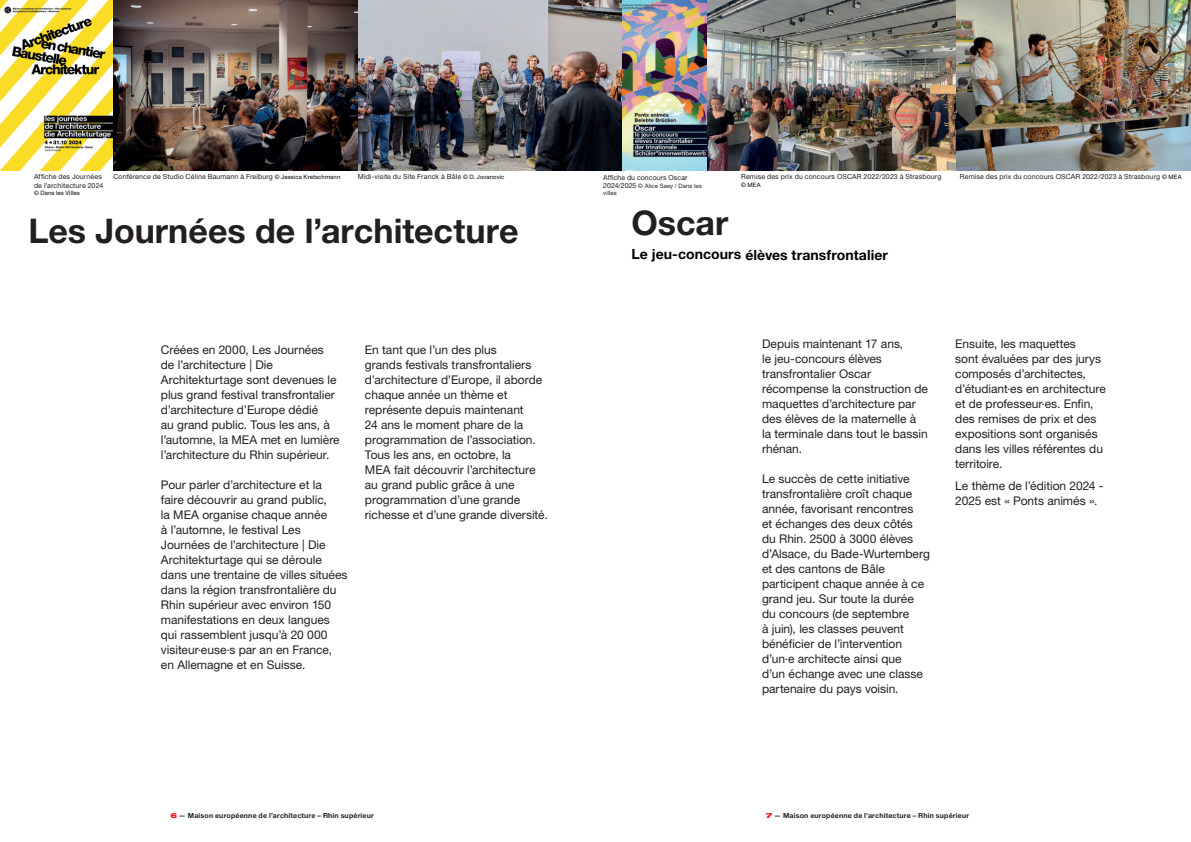
<style>
.page{position:relative;width:1191px;height:842px;background:#fff}
.page>*{position:absolute;margin:0;border:0;box-sizing:border-box;transform-origin:0 0}
.t1{font:700 34px "Helvetica Neue LT Std";color:#231f20}
.t2{font:700 14px "Helvetica Neue LT Std";color:#000}
.t3{font:12px/15px "Helvetica Neue LT Std";letter-spacing:-.005em;color:#231f20}
.t4{font:7px "Helvetica Neue LT Std";letter-spacing:.015em;color:#231f20}
.t5{font:700 7px "Helvetica Neue LT Std";letter-spacing:.03em;color:#231f20}
.t6{font:6px/7.2px "Helvetica Neue LT Std";letter-spacing:.015em;color:#231f20}
.t7{font:6px "Helvetica Neue LT Std";letter-spacing:.02em;color:#000}
.s1{font-size:6px;color:#000}
.s2{font-size:7px}
.s3{font-weight:900;font-stretch:expanded;color:#ee1d23}
</style>
<div class="page">
<img style="left:621px;top:0;width:570px;height:170px">
<img style="left:0;top:0;width:621px;height:170px">
<p class="t4" style="left:34px;top:173px;width:69px">Affiche des Journées</p>
<p class="t4" style="left:358px;top:173px;width:148px">Midi-visite du Site Franck à Bâle <span class="s1">© D. Jovanovic</span></p>
<p class="t4" style="left:34px;top:181px;width:71px">de l’architecture 2024</p>
<p class="t7" style="left:34px;top:189px;width:47px">© Dans les Villes</p>
<p class="t4" style="left:113px;top:173px;width:228px">Conférence de Studio Céline Baumann à Freiburg <span class="s1">© Jessica Kretschmann</span></p>
<h1 class="t1" style="left:28px;top:209px;width:492px">Les Journées de l’architecture</h1>
<p class="t3" style="left:161px;top:342px;width:180px">Créées en 2000, Les Journées de l’architecture | Die<br>Architekturtage sont devenues le plus grand festival transfrontalier d’architecture d’Europe dédié<br>au grand public. Tous les ans, à l’automne, la MEA met en lumière l’architecture du Rhin supérieur.</p>
<p class="t3" style="left:161px;top:477px;width:188px">Pour parler d’architecture et la faire découvrir au grand public,<br>la MEA organise chaque année<br>à l’automne, le festival Les<br>Journées de l’architecture | Die<br>Architekturtage qui se déroule dans une trentaine de villes situées dans la région transfrontalière du<br>Rhin supérieur avec environ 150 manifestations en deux langues qui rassemblent jusqu’à 20 000 visiteur·euse·s par an en France, en Allemagne et en Suisse.</p>
<p class="t3" style="left:365px;top:342px;width:184px">En tant que l’un des plus<br>grands festivals transfrontaliers d’architecture d’Europe, il aborde chaque année un thème et représente depuis maintenant<br>24 ans le moment phare de la programmation de l’association.<br>Tous les ans, en octobre, la<br>MEA fait découvrir l’architecture au grand public grâce à une programmation d’une grande richesse et d’une grande diversité.</p>
<p class="t4" style="left:603px;top:173px;width:86px">Affiche du concours Oscar</p>
<p class="t4" style="left:960px;top:173px;width:223px">Remise des prix du concours OSCAR 2022/2023 à Strasbourg <span class="s1">© MEA</span></p>
<p class="t6" style="left:603px;top:182px;width:100px"><span class="s2">2024/2025</span> © Alice Saey / Dans les villes</p>
<p class="t4" style="left:741px;top:173px;width:202px">Remise des prix du concours OSCAR 2022/2023 à Strasbourg</p>
<p class="t7" style="left:741px;top:181px;width:21px">© MEA</p>
<h1 class="t1" style="left:631px;top:202px;width:98px">Oscar</h1>
<p class="t2" style="left:631px;top:246px;width:258px">Le jeu-concours élèves transfrontalier</p>
<p class="t3" style="left:762px;top:336px;width:167px">Depuis maintenant 17 ans,<br>le jeu-concours élèves transfrontalier Oscar récompense la construction de maquettes d’architecture par des élèves de la maternelle à la terminale dans tout le bassin rhénan.</p>
<p class="t3" style="left:762px;top:471px;width:169px">Le succès de cette initiative transfrontalière croît chaque année, favorisant rencontres<br>et échanges des deux côtés<br>du Rhin. 2500 à 3000 élèves d’Alsace, du Bade-Wurtemberg et des cantons de Bâle participent chaque année à ce grand jeu. Sur toute la durée du concours (de septembre<br>à juin), les classes peuvent bénéficier de l’intervention d’un·e architecte ainsi que<br>d’un échange avec une classe partenaire du pays voisin.</p>
<p class="t3" style="left:955px;top:336px;width:152px">Ensuite, les maquettes<br>sont évaluées par des jurys composés d’architectes, d’étudiant·es en architecture et de professeur·es. Enfin, des remises de prix et des expositions sont organisés dans les villes référentes du territoire.</p>
<p class="t3" style="left:955px;top:478px;width:150px">Le thème de l’édition 2024 -<br>2025 est « Ponts animés ».</p>
<p class="t5" style="left:170px;top:812px;width:205px"><span class="s3">6</span> — Maison européenne de l’architecture – Rhin supérieur</p>
<p class="t5" style="left:766px;top:812px;width:205px"><span class="s3">7</span> — Maison européenne de l’architecture – Rhin supérieur</p>
</div>
